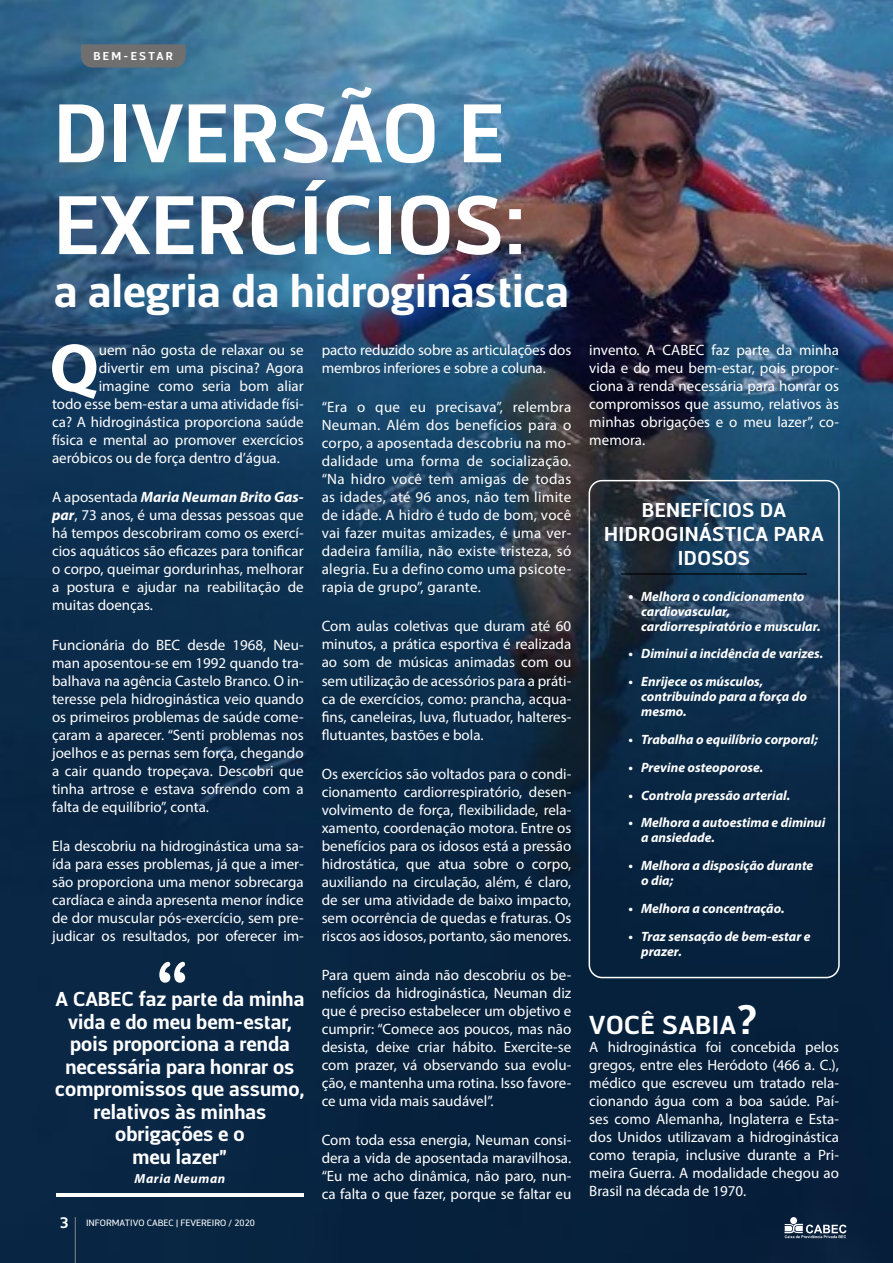
<style>
.page{position:relative;width:893px;height:1263px;background:#fff}
.page>*{position:absolute;margin:0;border:0;box-sizing:border-box;transform-origin:0 0}
.t1{font:700 81.3px/91.8px "Centuma";color:#fff}
.t2{font:700 68.4px "Myriad Pro";color:#fff}
.t3{font:700 43.5px "Centuma";color:#fff}
.t4{font:700 25.5px "Centuma";letter-spacing:.02em;color:#fff}
.t5{font:700 19.8px/22.5px "Centuma";color:#fff;text-align:center}
.t6{font:700 19.8px/23.7px "Centuma";letter-spacing:.02em;color:#fff;text-align:center}
.t7{font:15px/18px "Myriad Pro";color:#fff;text-align:justify}
.t8{font:italic 700 13.5px/15px "Myriad Pro";color:#fff}
.t9{font:italic 700 13.2px "Myriad Pro";letter-spacing:.04em;color:#fff}
.t10{font:700 11.25px "Centuma";letter-spacing:.2em;color:#fff}
.t11{font:9px "Centuma";color:#fff}
.s1{font-weight:700;font-style:italic}
.s2{font-weight:700;font-size:15px}
.s3{font-size:15px}
.s4{font-size:40.5px}
</style>
<div class="page">
<img style="left:0;top:0;width:893px;height:1263px">
<svg style="left:81px;top:44px;width:105px;height:23px;background:#6d6e70"></svg>
<hr style="left:75px;top:1217px;width:1px;height:46px;background:#878787">
<div style="left:790px;top:1217px;width:7px;height:7px;background:#fff;border-radius:50%"></div>
<svg style="left:784px;top:1224px;width:62px;height:14px"></svg>
<svg style="left:159px;top:962px;width:26px;height:21px"></svg>
<hr style="left:56px;top:1193px;width:248px;height:4px;background:#fff">
<div style="left:589px;top:480px;width:251px;height:498px;border:2px solid #fff;border-radius:13px"></div>
<hr style="left:621px;top:573px;width:185px;height:2px;background:#666">
<p class="t10" style="left:94px;top:48px;width:81px">BEM-ESTAR</p>
<h1 class="t1" style="left:54px;top:84px;width:474px">DIVERSÃO E<br>EXERCÍCIOS:</h1>
<h3 class="t3" style="left:54px;top:260px;width:516px">a alegria da hidroginástica</h3>
<h2 class="t2" style="left:50px;top:323px;width:51px">Q</h2>
<p class="t7" style="left:99px;top:341px;width:206px">uem não gosta de relaxar ou se</p>
<p class="t7" style="left:99px;top:359px;width:206px">divertir em uma piscina? Agora</p>
<p class="t7" style="left:99px;top:377px;width:206px">imagine como seria bom aliar</p>
<p class="t7" style="left:52px;top:395px;width:253px">todo esse bem-estar a uma atividade físi-</p>
<p class="t7" style="left:52px;top:413px;width:253px">ca? A hidroginástica proporciona saúde</p>
<p class="t7" style="left:52px;top:431px;width:253px">física e mental ao promover exercícios</p>
<p class="t7" style="left:52px;top:449px;width:229px">aeróbicos ou de força dentro d’água.</p>
<p class="t7" style="left:52px;top:488px;width:253px">A aposentada <span class="s1">Maria Neuman Brito Gas&shy;par</span>, 73 anos, é uma dessas pessoas que há tempos descobriram como os exercí&shy;cios aquáticos são eficazes para tonificar o corpo, queimar gordurinhas, melhorar a postura e ajudar na reabilitação de muitas doenças.</p>
<p class="t7" style="left:52px;top:635px;width:253px">Funcionária do BEC desde 1968, Neu&shy;man aposentou-se em 1992 quando tra&shy;balhava na agência Castelo Branco. O in&shy;teresse pela hidroginástica veio quando os primeiros problemas de saúde come&shy;çaram a aparecer. “Senti problemas nos joelhos e as pernas sem força, chegando a cair quando tropeçava. Descobri que tinha artrose e estava sofrendo com a falta de equilíbrio”, conta.</p>
<p class="t7" style="left:52px;top:836px;width:253px">Ela descobriu na hidroginástica uma sa&shy;ída para esses problemas, já que a imer&shy;são proporciona uma menor sobrecarga cardíaca e ainda apresenta menor índice de dor muscular pós-exercício, sem pre&shy;judicar os resultados, por oferecer im-</p>
<h3 class="t5" style="left:55px;top:987px;width:251px">A CABEC faz parte da minha vida e do meu bem-estar, pois proporciona a renda necessária para honrar os compromissos que assumo, relativos às minhas obrigações e o<br>meu lazer”</h3>
<p class="t9" style="left:135px;top:1170px;width:92px">Maria Neuman</p>
<p class="t11" style="left:60px;top:1216px;width:197px"><span class="s2">3</span> INFORMATIVO CABEC | FEVEREIRO / 2020</p>
<p class="t7" style="left:322px;top:341px;width:251px">pacto reduzido sobre as articulações dos membros inferiores e sobre a coluna.</p>
<p class="t7" style="left:322px;top:398px;width:251px">“Era o que eu precisava”, relembra Neuman. Além dos benefícios para o corpo, a aposentada descobriu na mo&shy;dalidade uma forma de socialização. “Na hidro você tem amigas de todas as idades, até 96 anos, não tem limite de idade. A hidro é tudo de bom, você vai fazer muitas amizades, é uma ver&shy;dadeira família, não existe tristeza, só alegria. Eu a defino como uma psicote&shy;rapia de grupo”, garante.</p>
<p class="t7" style="left:322px;top:617px;width:251px">Com aulas coletivas que duram até 60 minutos, a prática esportiva é realizada ao som de músicas animadas com ou sem utilização de acessórios para a práti&shy;ca de exercícios, como: prancha, acqua&shy;fins, caneleiras, luva, flutuador, halteres&shy;flutuantes, bastões e bola.</p>
<p class="t7" style="left:322px;top:764px;width:251px">Os exercícios são voltados para o condi&shy;cionamento cardiorrespiratório, desen&shy;volvimento de força, flexibilidade, rela&shy;xamento, coordenação motora. Entre os benefícios para os idosos está a pressão hidrostática, que atua sobre o corpo, auxiliando na circulação, além, é claro, de ser uma atividade de baixo impacto, sem ocorrência de quedas e fraturas. Os riscos aos idosos, portanto, são menores.</p>
<p class="t7" style="left:322px;top:966px;width:251px">Para quem ainda não descobriu os be&shy;nefícios da hidroginástica, Neuman diz que é preciso estabelecer um objetivo e cumprir: “Comece aos poucos, mas não desista, deixe criar hábito. Exercite-se com prazer, vá observando sua evolu&shy;ção, e mantenha uma rotina. Isso favore&shy;ce uma vida mais saudável”.</p>
<p class="t7" style="left:322px;top:1131px;width:251px">Com toda essa energia, Neuman consi&shy;dera a vida de aposentada maravilhosa. “Eu me acho dinâmica, não paro, nun&shy;ca falta o que fazer, porque se faltar eu</p>
<p class="t7" style="left:589px;top:341px;width:251px">invento. A CABEC faz parte da minha vida e do meu bem-estar, pois propor&shy;ciona a renda necessária para honrar os compromissos que assumo, relativos às minhas obrigações e o meu lazer”, co&shy;memora.</p>
<h3 class="t6" style="left:604px;top:497px;width:221px">BENEFÍCIOS DA<br>HIDROGINÁSTICA PARA<br>IDOSOS</h3>
<p class="t8" style="left:641px;top:588px;width:181px;text-indent:-13px"><span class="s3">•</span> Melhora o condicionamento cardiovascular, cardiorrespiratório e muscular.</p>
<p class="t8" style="left:628px;top:646px;width:196px">• Diminui a incidência de varizes.</p>
<p class="t8" style="left:641px;top:674px;width:167px;text-indent:-13px">• Enrijece os músculos, contribuindo para a força do mesmo.</p>
<p class="t8" style="left:628px;top:731px;width:191px">• Trabalha o equilíbrio corporal;</p>
<p class="t8" style="left:628px;top:759px;width:136px">• Previne osteoporose.</p>
<p class="t8" style="left:628px;top:787px;width:163px">• Controla pressão arterial.</p>
<p class="t8" style="left:641px;top:815px;width:186px;text-indent:-13px">• Melhora a autoestima e diminui a ansiedade.</p>
<p class="t8" style="left:641px;top:857px;width:174px;text-indent:-13px">• Melhora a disposição durante o dia;</p>
<p class="t8" style="left:628px;top:900px;width:158px">• Melhora a concentração.</p>
<p class="t8" style="left:641px;top:928px;width:171px;text-indent:-13px">• Traz sensação de bem-estar e prazer.</p>
<h3 class="t4" style="left:589px;top:1007px;width:169px">VOCÊ SABIA<span class="s4">?</span></h3>
<p class="t7" style="left:589px;top:1038px;width:251px">A hidroginástica foi concebida pelos gregos, entre eles Heródoto (466 a. C.), médico que escreveu um tratado rela&shy;cionando água com a boa saúde. Paí&shy;ses como Alemanha, Inglaterra e Esta&shy;dos Unidos utilizavam a hidroginástica como terapia, inclusive durante a Pri&shy;meira Guerra. A modalidade chegou ao Brasil na década de 1970.</p>
</div>
